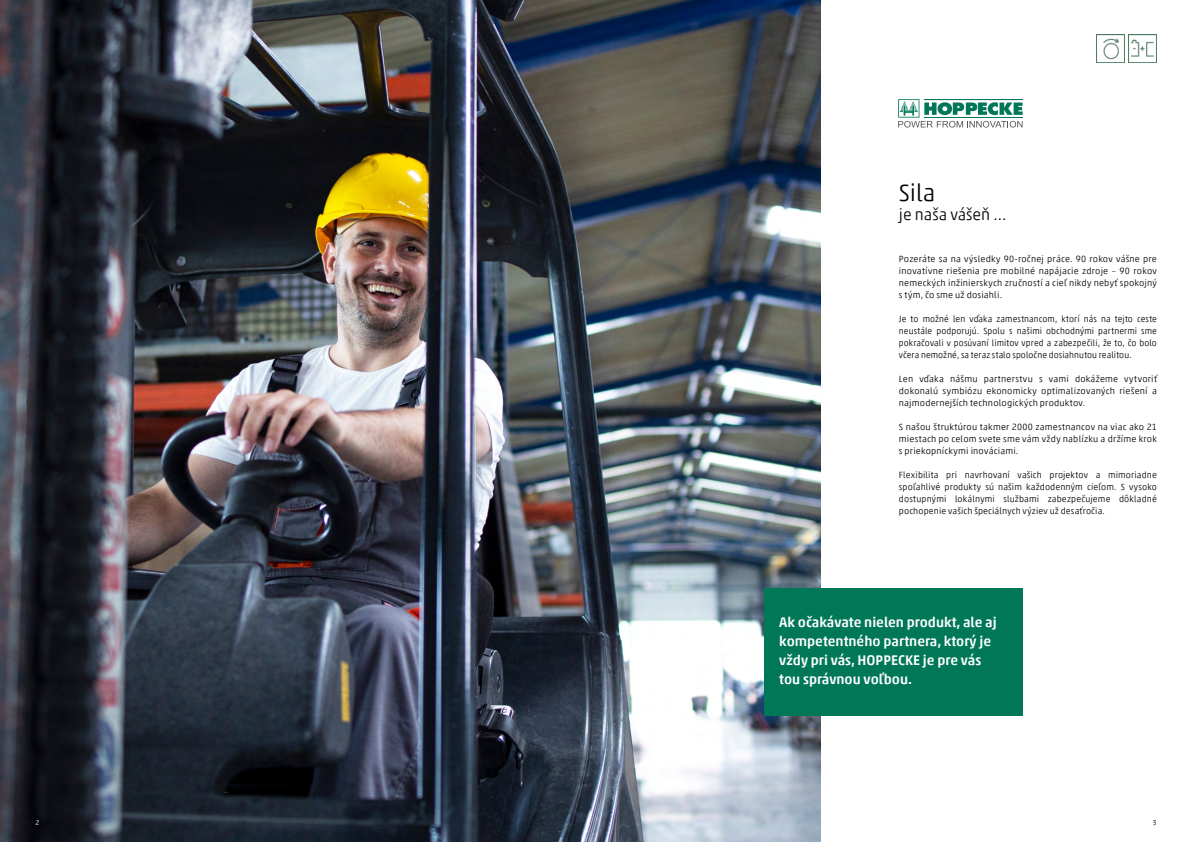
<style>
.page{position:relative;width:1191px;height:842px;background:#fff}
.page>*{position:absolute;margin:0;border:0;box-sizing:border-box;transform-origin:0 0}
.t1{font:300 24px "Akko Pro";color:#000}
.t2{font:300 16px "Akko Pro";color:#000}
.t3{font:500 14px/19px "Akko Pro";color:#fff}
.t4{font:300 9px/12px "Akko Pro";letter-spacing:.02em;color:#000;text-align:justify}
.t5{font:300 7px "Akko Pro";color:#000}
.t6{font:300 7px "Akko Pro";color:#fff}
</style>
<div class="page">
<img style="left:0;top:0;width:820px;height:842px">
<img style="left:1096px;top:34px;width:28px;height:28px">
<img style="left:1128px;top:34px;width:29px;height:28px">
<svg style="left:898px;top:99px;width:124px;height:29px"></svg>
<div style="left:764px;top:588px;width:258px;height:128px;background:#007858"></div>
<p class="t6" style="left:35px;top:818px;width:5px">2</p>
<p class="t1" style="left:899px;top:178px;width:38px">Sila</p>
<p class="t2" style="left:899px;top:205px;width:109px">je naša vášeň ...</p>
<p class="t4" style="left:899px;top:253px;width:259px">Pozeráte sa na výsledky 90-ročnej práce. 90 rokov vášne pre inovatívne riešenia pre mobilné napájacie zdroje – 90 rokov nemeckých inžinierskych zručností a cieľ nikdy nebyť spokojný s tým, čo sme už dosiahli.</p>
<p class="t4" style="left:899px;top:313px;width:259px">Je to možné len vďaka zamestnancom, ktorí nás na tejto ceste neustále podporujú. Spolu s našimi obchodnými partnermi sme pokračovali v posúvaní limitov vpred a zabezpečili, že to, čo bolo včera nemožné, sa teraz stalo spoločne dosiahnutou realitou.</p>
<p class="t4" style="left:899px;top:373px;width:259px">Len vďaka nášmu partnerstvu s vami dokážeme vytvoriť dokonalú symbiózu ekonomicky optimalizovaných riešení a najmodernejších technologických produktov.</p>
<p class="t4" style="left:899px;top:421px;width:259px">S našou štruktúrou takmer 2000 zamestnancov na viac ako 21 miestach po celom svete sme vám vždy nablízku a držíme krok s priekopníckymi inováciami.</p>
<p class="t4" style="left:899px;top:469px;width:259px">Flexibilita pri navrhovaní vašich projektov a mimoriadne spoľahlivé produkty sú našim každodenným cieľom. S vysoko dostupnými lokálnymi službami zabezpečujeme dôkladné pochopenie vašich špeciálnych výziev už desaťročia.</p>
<p class="t3" style="left:779px;top:612px;width:219px">Ak očakávate nielen produkt, ale aj kompetentného partnera, ktorý je vždy pri vás, HOPPECKE je pre vás tou správnou voľbou.</p>
<p class="t5" style="left:1152px;top:818px;width:5px">3</p>
</div>
